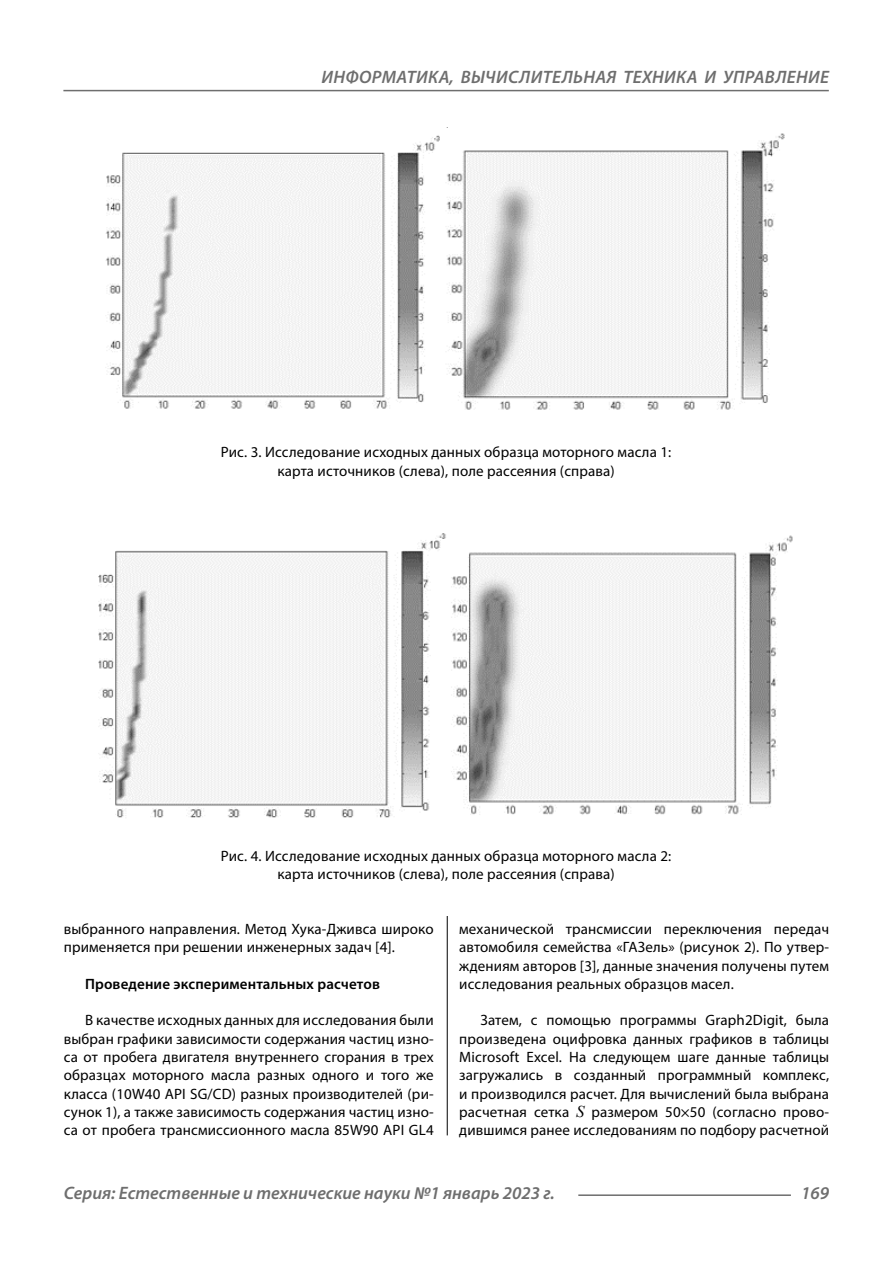
<style>
.page{position:relative;width:893px;height:1263px;background:#fff}
.page>*{position:absolute;margin:0;border:0;box-sizing:border-box;transform-origin:0 0}
.t1{font:italic 600 18px "Myriad Pro";color:#6e6e6e}
.Normal{font:15px/18.3px "Myriad Pro";letter-spacing:.01em;color:#000;text-align:justify}
.podpis{font:15px "Myriad Pro";letter-spacing:.01em;color:#000}
.Subsubheader{font:600 15px "Myriad Pro";letter-spacing:.01em;color:#000}
.s1{font-family:"Times New Roman";font-style:italic;font-size:16.5px}
</style>
<div class="page">
<hr style="left:447px;top:128px;width:1px;height:1007px;background:#000">
<div style="left:63px;top:128px;width:766px;height:787px;background:#fff"></div>
<img style="left:105px;top:133px;width:680px;height:277px">
<img style="left:98px;top:533px;width:695px;height:285px">
<hr style="left:578px;top:1194px;width:213px;height:2px;background:#6e6e6e">
<hr style="left:63px;top:90px;width:766px;height:1px;background:#6e6e6e">
<p class="t1" style="left:321px;top:66px;width:25px">Информатика</p>
<p class="t1" style="left:450px;top:66px;width:48px">, вычислител</p>
<p class="t1" style="left:573px;top:66px;width:23px">ьная</p>
<p class="t1" style="left:623px;top:66px;width:12px">техника</p>
<p class="t1" style="left:705px;top:66px;width:31px">и управление</p>
<p class="podpis" style="left:221px;top:443px;width:452px">Рис. 3. Исследование исходных данных образца моторного масла 1:</p>
<p class="podpis" style="left:277px;top:461px;width:339px">карта источников (слева), поле рассеяния (справа)</p>
<p class="podpis" style="left:221px;top:846px;width:452px">Рис. 4. Исследование исходных данных образца моторного масла 2:</p>
<p class="podpis" style="left:277px;top:864px;width:339px">карта источников (слева), поле рассеяния (справа)</p>
<p class="Normal" style="left:64px;top:919px;width:371px">выбранного направления. Метод Хука-Дживса широко применяется при решении инженерных задач [4].</p>
<p class="Subsubheader" style="left:85px;top:974px;width:296px">Проведение экспериментальных расчетов</p>
<p class="Normal" style="left:64px;top:1011px;width:371px;text-indent:21px">В качестве исходных данных для исследования были выбран графики зависимости содержания частиц изно&shy;са от пробега двигателя внутреннего сгорания в трех образцах моторного масла разных одного и того же класса (10W40 API SG/CD) разных производителей (ри&shy;сунок 1), а также зависимость содержания частиц изно&shy;са от пробега трансмиссионного масла 85W90 API GL4</p>
<p class="Normal" style="left:459px;top:919px;width:371px">механической трансмиссии переключения передач автомобиля семейства «ГАЗель» (рисунок 2). По утвер&shy;ждениям авторов [3], данные значения получены путем исследования реальных образцов масел.</p>
<p class="Normal" style="left:459px;top:1011px;width:371px;text-indent:21px">Затем, с помощью программы Graph2Digit, была произведена оцифровка данных графиков в таблицы Microsoft Excel. На следующем шаге данные таблицы загружались в созданный программный комплекс, и производился расчет. Для вычислений была выбрана расчетная сетка <span class="s1">S</span> размером 50×50 (согласно прово&shy;дившимся ранее исследованиям по подбору расчетной</p>
<p class="t1" style="left:64px;top:1182px;width:493px">Серия: Естественные и технические науки №1 январь 2023 г.</p>
<p class="t1" style="left:801px;top:1182px;width:30px">169</p>
</div>
